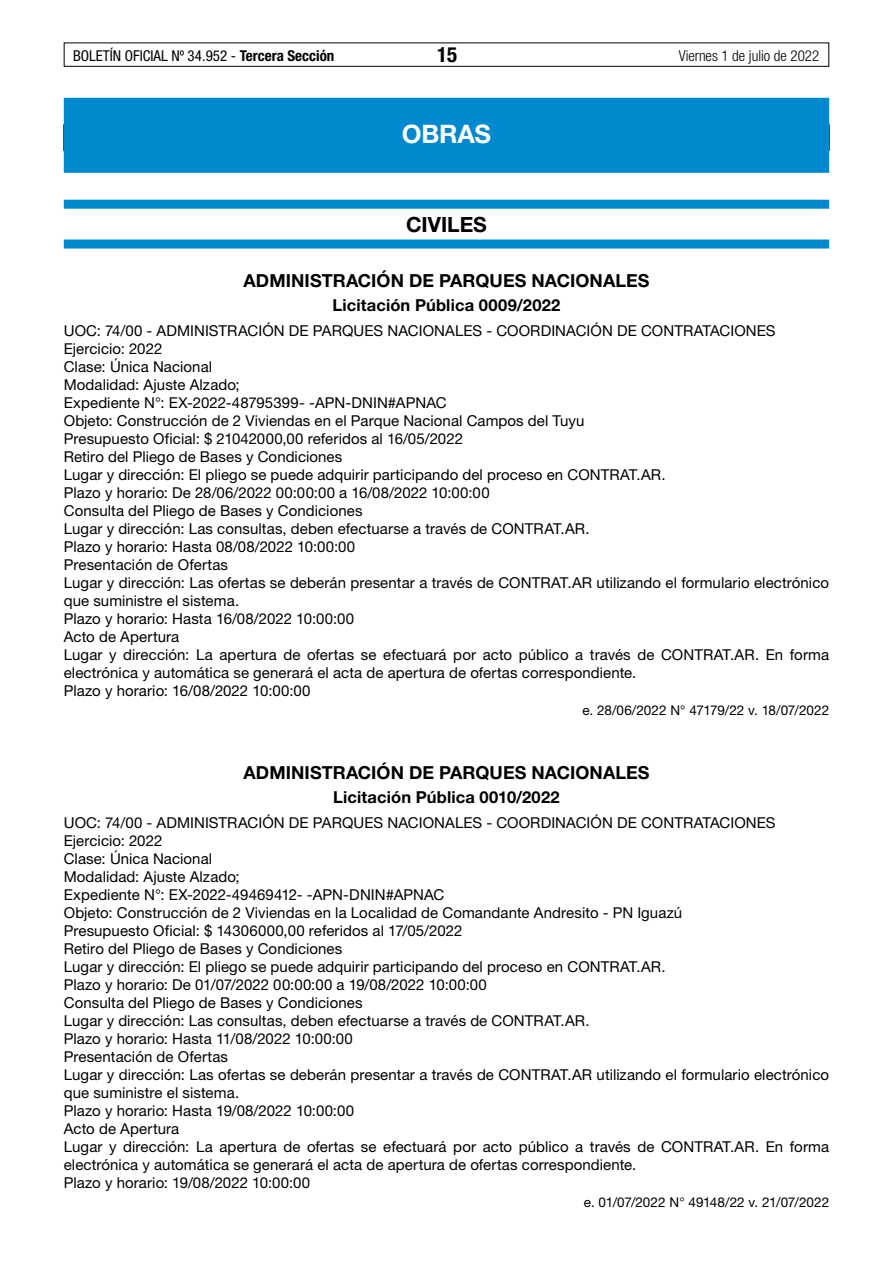
<style>
.page{position:relative;width:893px;height:1263px;background:#fff}
.page>*{position:absolute;margin:0;border:0;box-sizing:border-box;transform-origin:0 0}
.t1{font:700 25.5px "Helvetica Neue LT Std";letter-spacing:-.01em;color:#fff}
.t2{font:700 21px "Helvetica Neue LT Std";color:#000}
.t3{font:700 condensed 21px "Helvetica Neue LT Std";color:#000}
.t4{font:700 18px "Helvetica Neue LT Std";letter-spacing:.005em;color:#000}
.t5{font:700 16.5px "Helvetica Neue LT Std";letter-spacing:.01em;color:#000}
.t6{font:15px/18px "Helvetica Neue LT Std";letter-spacing:.005em;color:#000}
.t7{font:condensed 15px "Helvetica Neue LT Std";color:#000}
.t8{font:300 condensed 15px "Helvetica Neue LT Std";color:#000}
.t9{font:13.5px "Helvetica Neue LT Std";letter-spacing:-.005em;color:#000}
.s1{font-weight:700}
</style>
<div class="page">
<div style="left:64px;top:43px;width:765px;height:24px;border:1px solid #000"></div>
<div style="left:64px;top:98px;width:765px;height:75px;background:#0089cf"></div>
<div style="left:64px;top:200px;width:765px;height:9px;background:#0089cf"></div>
<div style="left:64px;top:240px;width:765px;height:9px;background:#0089cf"></div>
<p class="t7" style="left:73px;top:47px;width:263px">BOLETÍN OFICIAL Nº 34.952 - <span class="s1">Tercera Sección</span></p>
<h2 class="t3" style="left:437px;top:42px;width:22px">15</h2>
<p class="t8" style="left:679px;top:47px;width:142px">Viernes 1 de julio de 2022</p>
<h1 class="t1" style="left:402px;top:118px;width:91px">OBRAS</h1>
<h2 class="t2" style="left:406px;top:212px;width:82px">CIVILES</h2>
<p class="t4" style="left:244px;top:270px;width:407px">ADMINISTRACIÓN DE PARQUES NACIONALES</p>
<p class="t5" style="left:332px;top:295px;width:229px">Licitación Pública 0009/2022</p>
<p class="t6" style="left:64px;top:321px;width:767px">UOC: 74/00 - ADMINISTRACIÓN DE PARQUES NACIONALES - COORDINACIÓN DE CONTRATACIONES Ejercicio: 2022<br>Clase: Única Nacional<br>Modalidad: Ajuste Alzado;<br>Expediente N°: EX-2022-48795399- -APN-DNIN#APNAC<br>Objeto: Construcción de 2 Viviendas en el Parque Nacional Campos del Tuyu<br>Presupuesto Oficial: $ 21042000,00 referidos al 16/05/2022<br>Retiro del Pliego de Bases y Condiciones<br>Lugar y dirección: El pliego se puede adquirir participando del proceso en CONTRAT.AR.<br>Plazo y horario: De 28/06/2022 00:00:00 a 16/08/2022 10:00:00<br>Consulta del Pliego de Bases y Condiciones<br>Lugar y dirección: Las consultas, deben efectuarse a través de CONTRAT.AR.<br>Plazo y horario: Hasta 08/08/2022 10:00:00<br>Presentación de Ofertas<br>Lugar y dirección: Las ofertas se deberán presentar a través de CONTRAT.AR utilizando el formulario electrónico que suministre el sistema.<br>Plazo y horario: Hasta 16/08/2022 10:00:00<br>Acto de Apertura<br>Lugar y dirección: La apertura de ofertas se efectuará por acto público a través de CONTRAT.AR. En forma electrónica y automática se generará el acta de apertura de ofertas correspondiente.<br>Plazo y horario: 16/08/2022 10:00:00</p>
<p class="t9" style="left:582px;top:702px;width:248px">e. 28/06/2022 N° 47179/22 v. 18/07/2022</p>
<p class="t4" style="left:244px;top:761px;width:407px">ADMINISTRACIÓN DE PARQUES NACIONALES</p>
<p class="t5" style="left:333px;top:787px;width:228px">Licitación Pública 0010/2022</p>
<p class="t6" style="left:64px;top:813px;width:767px">UOC: 74/00 - ADMINISTRACIÓN DE PARQUES NACIONALES - COORDINACIÓN DE CONTRATACIONES Ejercicio: 2022<br>Clase: Única Nacional<br>Modalidad: Ajuste Alzado;<br>Expediente N°: EX-2022-49469412- -APN-DNIN#APNAC<br>Objeto: Construcción de 2 Viviendas en la Localidad de Comandante Andresito - PN Iguazú<br>Presupuesto Oficial: $ 14306000,00 referidos al 17/05/2022<br>Retiro del Pliego de Bases y Condiciones<br>Lugar y dirección: El pliego se puede adquirir participando del proceso en CONTRAT.AR.<br>Plazo y horario: De 01/07/2022 00:00:00 a 19/08/2022 10:00:00<br>Consulta del Pliego de Bases y Condiciones<br>Lugar y dirección: Las consultas, deben efectuarse a través de CONTRAT.AR.<br>Plazo y horario: Hasta 11/08/2022 10:00:00<br>Presentación de Ofertas<br>Lugar y dirección: Las ofertas se deberán presentar a través de CONTRAT.AR utilizando el formulario electrónico que suministre el sistema.<br>Plazo y horario: Hasta 19/08/2022 10:00:00<br>Acto de Apertura<br>Lugar y dirección: La apertura de ofertas se efectuará por acto público a través de CONTRAT.AR. En forma electrónica y automática se generará el acta de apertura de ofertas correspondiente.<br>Plazo y horario: 19/08/2022 10:00:00</p>
<p class="t9" style="left:584px;top:1194px;width:247px">e. 01/07/2022 N° 49148/22 v. 21/07/2022</p>
</div>
